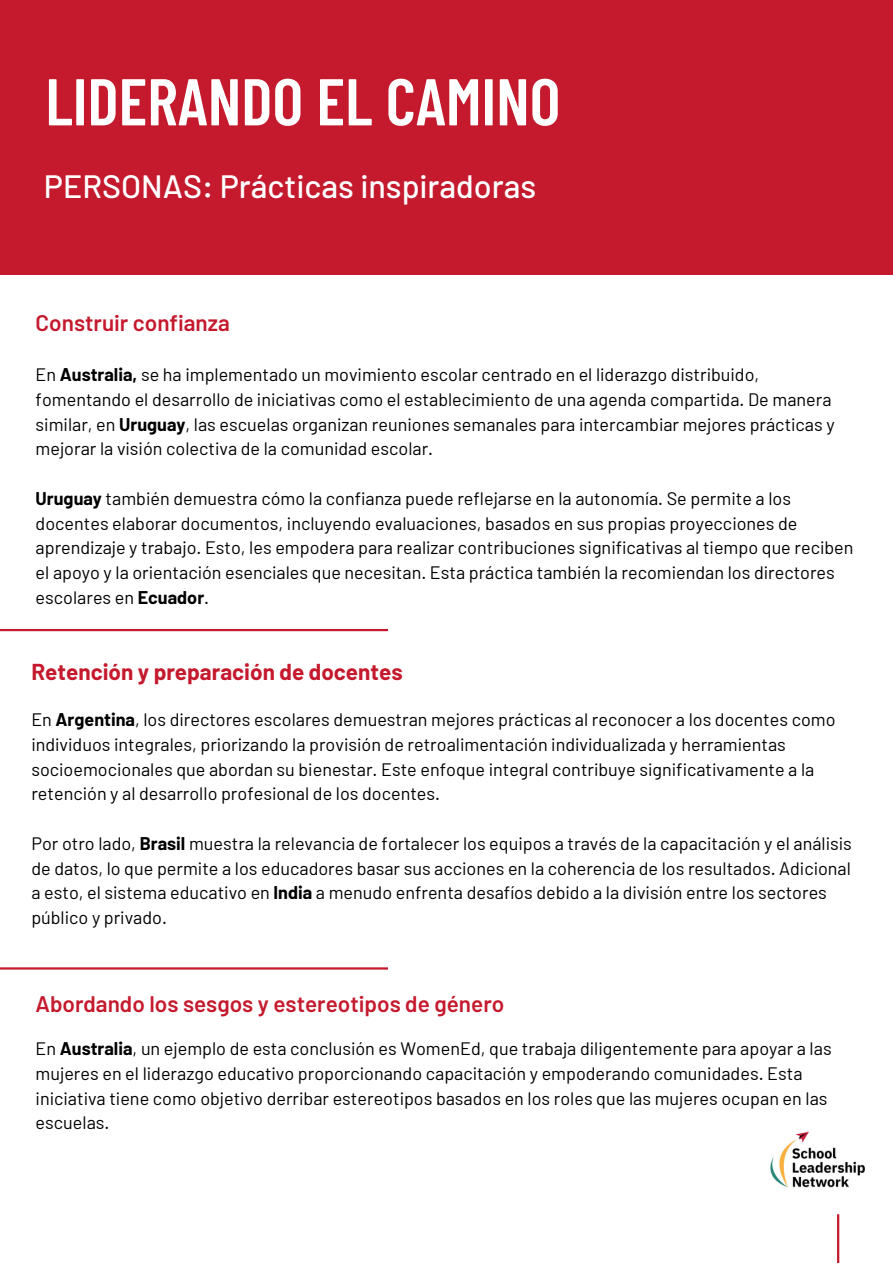
<style>
.page{position:relative;width:893px;height:1264px;background:#fff}
.page>*{position:absolute;margin:0;border:0;box-sizing:border-box;transform-origin:0 0}
.t1{font:600 66px "Barlow Condensed";color:#fff}
.t2{font:500 32.25px "Barlow";color:#fff}
.t3{font:600 22.5px "Barlow";color:#c5192d}
.t4{font:700 22.5px "Barlow";color:#c5192d}
.t5{font:18px/24.8px "Barlow";color:#000}
.s1{font-weight:700}
</style>
<div class="page">
<hr style="left:0;top:629px;width:388px;height:2px;background:#c5192d">
<hr style="left:0;top:967px;width:388px;height:2px;background:#c5192d">
<div style="left:0;top:0;width:892px;height:274px;background:#c5192d"></div>
<hr style="left:837px;top:1214px;width:2px;height:48px;background:#c5192d">
<img style="left:770px;top:1131px;width:95px;height:57px">
<p class="t1" style="left:45px;top:59px;width:516px">LIDERANDO EL CAMINO</p>
<p class="t2" style="left:44px;top:165px;width:493px">PERSONAS: Prácticas inspiradoras</p>
<p class="t3" style="left:36px;top:308px;width:196px">Construir confianza</p>
<p class="t5" style="left:36px;top:361px;width:800px">En <span class="s1">Australia,</span> se ha implementado un movimiento escolar centrado en el liderazgo distribuido, fomentando el desarrollo de iniciativas como el establecimiento de una agenda compartida. De manera similar, en <span class="s1">Uruguay</span>, las escuelas organizan reuniones semanales para intercambiar mejores prácticas y mejorar la visión colectiva de la comunidad escolar.</p>
<p class="t5" style="left:36px;top:485px;width:819px"><span class="s1">Uruguay</span> también demuestra cómo la confianza puede reflejarse en la autonomía. Se permite a los docentes elaborar documentos, incluyendo evaluaciones, basados en sus propias proyecciones de aprendizaje y trabajo. Esto, les empodera para realizar contribuciones significativas al tiempo que reciben el apoyo y la orientación esenciales que necesitan. Esta práctica también la recomiendan los directores escolares en <span class="s1">Ecuador</span>.</p>
<p class="t4" style="left:31px;top:658px;width:373px">Retención y preparación de docentes</p>
<p class="t5" style="left:31px;top:706px;width:805px">En <span class="s1">Argentina</span>, los directores escolares demuestran mejores prácticas al reconocer a los docentes como individuos integrales, priorizando la provisión de retroalimentación individualizada y herramientas socioemocionales que abordan su bienestar. Este enfoque integral contribuye significativamente a la retención y al desarrollo profesional de los docentes.</p>
<p class="t5" style="left:31px;top:830px;width:822px">Por otro lado, <span class="s1">Brasil</span> muestra la relevancia de fortalecer los equipos a través de la capacitación y el análisis de datos, lo que permite a los educadores basar sus acciones en la coherencia de los resultados. Adicional a esto, el sistema educativo en <span class="s1">India</span> a menudo enfrenta desafíos debido a la división entre los sectores público y privado.</p>
<p class="t3" style="left:36px;top:989px;width:470px">Abordando los sesgos y estereotipos de género</p>
<p class="t5" style="left:36px;top:1035px;width:797px">En <span class="s1">Australia</span>, un ejemplo de esta conclusión es WomenEd, que trabaja diligentemente para apoyar a las mujeres en el liderazgo educativo proporcionando capacitación y empoderando comunidades. Esta iniciativa tiene como objetivo derribar estereotipos basados en los roles que las mujeres ocupan en las escuelas.</p>
</div>
